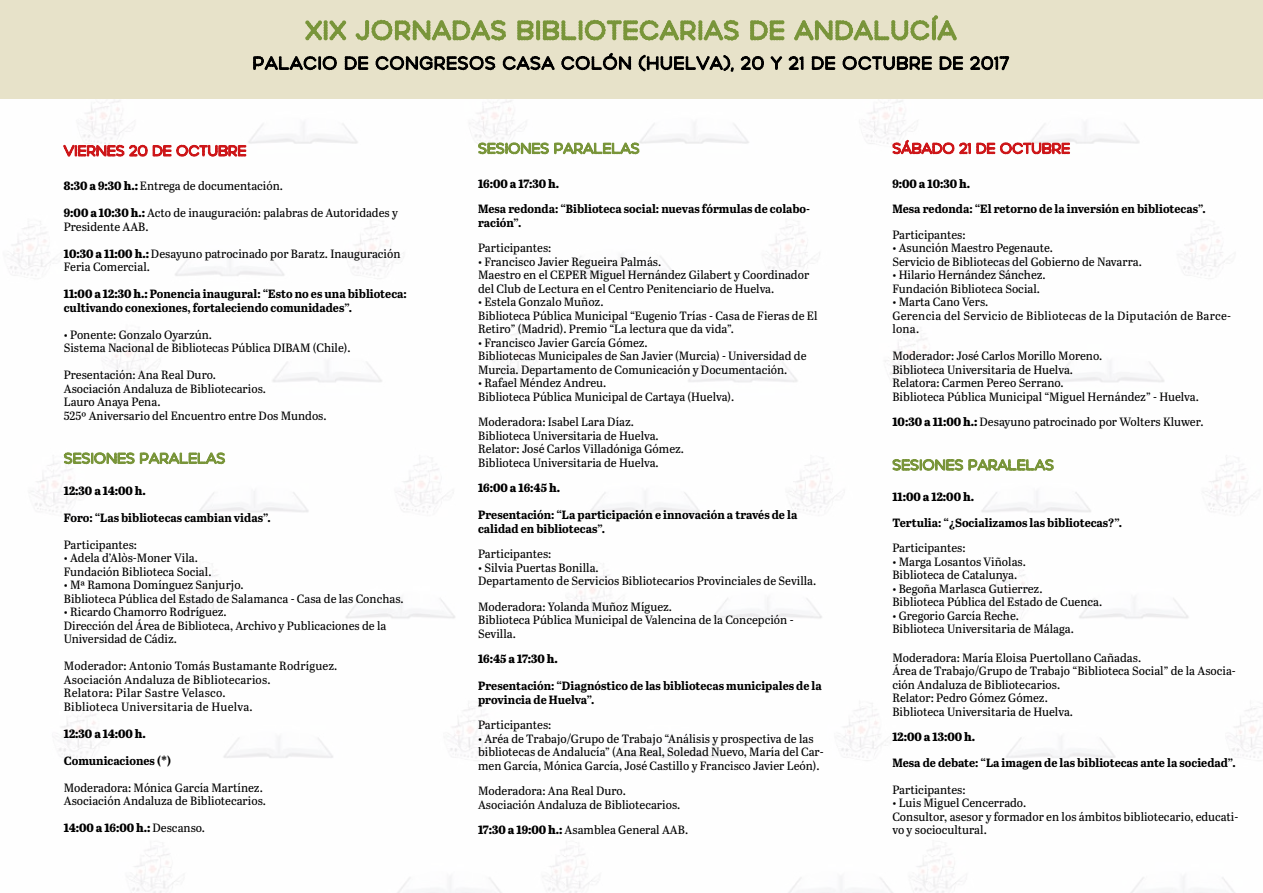
<style>
.page{position:relative;width:1263px;height:893px;background:#fff}
.page>*{position:absolute;margin:0;border:0;box-sizing:border-box;transform-origin:0 0}
.t1{font:12px/13.5px "Abril Titling";color:#000}
.t2{font:700 12px/13.5px "Abril Titling";color:#000}
.t3{font:12px "Abril Titling Eb";color:#000}
.t4{font:12px/13.5px "Abril Titling";letter-spacing:.02em;color:#000}
.s1{font-family:"Abril Titling Eb"}
.s2{font-family:"Abril Titling Eb";font-weight:400}
.s3{font-family:"Abril Titling"}
</style>
<div class="page">
<div style="left:0;top:0;width:1263px;height:99px;background:#e7e2c9"></div>
<svg style="left:305px;top:20px;width:42px;height:21px"></svg>
<svg style="left:355px;top:19px;width:151px;height:22px"></svg>
<svg style="left:517px;top:19px;width:222px;height:22px"></svg>
<svg style="left:750px;top:20px;width:35px;height:21px"></svg>
<svg style="left:794px;top:15px;width:163px;height:26px"></svg>
<svg style="left:253px;top:56px;width:84px;height:15px"></svg>
<svg style="left:344px;top:56px;width:25px;height:14px"></svg>
<svg style="left:375px;top:56px;width:121px;height:15px"></svg>
<svg style="left:502px;top:52px;width:130px;height:19px"></svg>
<svg style="left:638px;top:54px;width:96px;height:18px"></svg>
<svg style="left:740px;top:56px;width:64px;height:15px"></svg>
<svg style="left:811px;top:56px;width:25px;height:14px"></svg>
<svg style="left:842px;top:56px;width:168px;height:15px"></svg>
<svg style="left:63px;top:144px;width:184px;height:13px"></svg>
<svg style="left:63px;top:452px;width:163px;height:13px"></svg>
<svg style="left:477px;top:142px;width:163px;height:13px"></svg>
<svg style="left:891px;top:139px;width:180px;height:16px"></svg>
<svg style="left:892px;top:458px;width:162px;height:13px"></svg>
<p class="t1" style="left:64px;top:179px;width:221px"><span class="s1">8:30 a 9:30 h.:</span> Entrega de documentación.</p>
<p class="t1" style="left:64px;top:206px;width:336px"><span class="s1">9:00 a 10:30 h.:</span> Acto de inauguración: palabras de Autoridades y<br>Presidente AAB.</p>
<p class="t1" style="left:64px;top:246px;width:338px"><span class="s1">10:30 a 11:00 h.:</span> Desayuno patrocinado por Baratz. Inauguración<br>Feria Comercial.</p>
<p class="t2" style="left:64px;top:287px;width:344px"><span class="s2">11:00 a 12:30 h.:</span> Ponencia inaugural: “Esto no es una biblioteca: cultivando conexiones, fortaleciendo comunidades”.</p>
<p class="t1" style="left:64px;top:327px;width:288px">• Ponente: Gonzalo Oyarzún.<br>Sistema Nacional de Bibliotecas Pública DIBAM (Chile).</p>
<p class="t1" style="left:64px;top:368px;width:264px">Presentación: Ana Real Duro.<br>Asociación Andaluza de Bibliotecarios.<br>Lauro Anaya Pena.<br>525º Aniversario del Encuentro entre Dos Mundos.</p>
<p class="t3" style="left:64px;top:482px;width:84px">12:30 a 14:00 h.</p>
<p class="t2" style="left:64px;top:510px;width:208px">Foro: “Las bibliotecas cambian vidas”.</p>
<p class="t1" style="left:64px;top:537px;width:75px">Participantes:</p>
<p class="t1" style="left:64px;top:551px;width:149px">• Adela d’Alòs-Moner Vila.<br>Fundación Biblioteca Social.</p>
<p class="t1" style="left:64px;top:578px;width:341px">• Mª Ramona Domínguez Sanjurjo.<br>Biblioteca Pública del Estado de Salamanca - Casa de las Conchas.</p>
<p class="t1" style="left:64px;top:605px;width:324px">• Ricardo Chamorro Rodríguez.<br>Dirección del Área de Biblioteca, Archivo y Publicaciones de la<br>Universidad de Cádiz.</p>
<p class="t1" style="left:64px;top:659px;width:275px">Moderador: Antonio Tomás Bustamante Rodríguez.<br>Asociación Andaluza de Bibliotecarios.<br>Relatora: Pilar Sastre Velasco.<br>Biblioteca Universitaria de Huelva.</p>
<p class="t3" style="left:64px;top:725px;width:84px">12:30 a 14:00 h.</p>
<p class="t2" style="left:64px;top:753px;width:109px">Comunicaciones (*)</p>
<p class="t1" style="left:64px;top:780px;width:204px">Moderadora: Mónica García Martínez.<br>Asociación Andaluza de Bibliotecarios.</p>
<p class="t3" style="left:64px;top:819px;width:143px">14:00 a 16:00 h.: <span class="s3">Descanso.</span></p>
<p class="t3" style="left:478px;top:175px;width:83px">16:00 a 17:30 h.</p>
<p class="t2" style="left:478px;top:202px;width:334px">Mesa redonda: “Biblioteca social: nuevas fórmulas de colabo&shy;ración”.</p>
<p class="t1" style="left:478px;top:241px;width:75px">Participantes:</p>
<p class="t1" style="left:478px;top:254px;width:333px">• Francisco Javier Regueira Palmás.<br>Maestro en el CEPER Miguel Hernández Gilabert y Coordinador del Club de Lectura en el Centro Penitenciario de Huelva.</p>
<p class="t1" style="left:478px;top:295px;width:341px">• Estela Gonzalo Muñoz.<br>Biblioteca Pública Municipal “Eugenio Trías - Casa de Fieras de El<br>Retiro” (Madrid). Premio “La lectura que da vida”.</p>
<p class="t1" style="left:478px;top:335px;width:330px">• Francisco Javier García Gómez.<br>Bibliotecas Municipales de San Javier (Murcia) - Universidad de<br>Murcia. Departamento de Comunicación y Documentación.</p>
<p class="t1" style="left:478px;top:376px;width:258px">• Rafael Méndez Andreu.<br>Biblioteca Pública Municipal de Cartaya (Huelva).</p>
<p class="t1" style="left:478px;top:415px;width:207px">Moderadora: Isabel Lara Díaz.<br>Biblioteca Universitaria de Huelva.<br>Relator: José Carlos Villadóniga Gómez.<br>Biblioteca Universitaria de Huelva.</p>
<p class="t3" style="left:478px;top:479px;width:83px">16:00 a 16:45 h.</p>
<p class="t2" style="left:478px;top:508px;width:321px">Presentación: “La participación e innovación a través de la calidad en bibliotecas”.</p>
<p class="t1" style="left:478px;top:547px;width:75px">Participantes:</p>
<p class="t1" style="left:478px;top:560px;width:340px">• Silvia Puertas Bonilla.<br>Departamento de Servicios Bibliotecarios Provinciales de Sevilla.</p>
<p class="t1" style="left:478px;top:599px;width:317px">Moderadora: Yolanda Muñoz Míguez.<br>Biblioteca Pública Municipal de Valencina de la Concepción -<br>Sevilla.</p>
<p class="t3" style="left:478px;top:650px;width:81px">16:45 a 17:30 h.</p>
<p class="t2" style="left:478px;top:679px;width:345px">Presentación: “Diagnóstico de las bibliotecas municipales de la provincia de Huelva”.</p>
<p class="t1" style="left:478px;top:718px;width:75px">Participantes:</p>
<p class="t1" style="left:478px;top:731px;width:347px">• Aréa de Trabajo/Grupo de Trabajo “Análisis y prospectiva de las bibliotecas de Andalucía” (Ana Real, Soledad Nuevo, María del Car&shy;men García, Mónica García, José Castillo y Francisco Javier León).</p>
<p class="t1" style="left:478px;top:784px;width:204px">Moderadora: Ana Real Duro.<br>Asociación Andaluza de Bibliotecarios.</p>
<p class="t1" style="left:478px;top:823px;width:212px"><span class="s1">17:30 a 19:00 h.:</span> Asamblea General AAB.</p>
<p class="t3" style="left:892px;top:175px;width:79px">9:00 a 10:30 h.</p>
<p class="t2" style="left:892px;top:202px;width:315px">Mesa redonda: “El retorno de la inversión en bibliotecas”.</p>
<p class="t1" style="left:892px;top:227px;width:75px">Participantes:</p>
<p class="t1" style="left:892px;top:241px;width:251px">• Asunción Maestro Pegenaute.<br>Servicio de Bibliotecas del Gobierno de Navarra.</p>
<p class="t1" style="left:892px;top:268px;width:155px">• Hilario Hernández Sánchez.<br>Fundación Biblioteca Social.</p>
<p class="t4" style="left:892px;top:295px;width:340px">• Marta Cano Vers.<br>Gerencia del Servicio de Bibliotecas de la Diputación de Barce&shy;lona.</p>
<p class="t1" style="left:892px;top:349px;width:308px">Moderador: José Carlos Morillo Moreno.<br>Biblioteca Universitaria de Huelva.<br>Relatora: Carmen Pereo Serrano.<br>Biblioteca Pública Municipal “Miguel Hernández” - Huelva.</p>
<p class="t1" style="left:892px;top:415px;width:313px"><span class="s1">10:30 a 11:00 h.:</span> Desayuno patrocinado por Wolters Kluwer.</p>
<p class="t3" style="left:892px;top:488px;width:83px">11:00 a 12:00 h.</p>
<p class="t2" style="left:892px;top:515px;width:231px">Tertulia: “¿Socializamos las bibliotecas?”.</p>
<p class="t1" style="left:892px;top:541px;width:75px">Participantes:</p>
<p class="t1" style="left:892px;top:554px;width:135px">• Marga Losantos Viñolas.<br>Biblioteca de Catalunya.</p>
<p class="t1" style="left:892px;top:581px;width:211px">• Begoña Marlasca Gutierrez.<br>Biblioteca Pública del Estado de Cuenca.</p>
<p class="t1" style="left:892px;top:608px;width:183px">• Gregorio García Reche.<br>Biblioteca Universitaria de Málaga.</p>
<p class="t1" style="left:892px;top:650px;width:345px">Moderadora: María Eloisa Puertollano Cañadas.<br>Área de Trabajo/Grupo de Trabajo “Biblioteca Social” de la Asocia&shy;ción Andaluza de Bibliotecarios.<br>Relator: Pedro Gómez Gómez.<br>Biblioteca Universitaria de Huelva.</p>
<p class="t3" style="left:892px;top:728px;width:84px">12:00 a 13:00 h.</p>
<p class="t2" style="left:892px;top:755px;width:345px">Mesa de debate: “La imagen de las bibliotecas ante la sociedad”.</p>
<p class="t1" style="left:892px;top:782px;width:75px">Participantes:</p>
<p class="t1" style="left:892px;top:796px;width:347px">• Luis Miguel Cencerrado.<br>Consultor, asesor y formador en los ámbitos bibliotecario, educati&shy;vo y sociocultural.</p>
</div>
